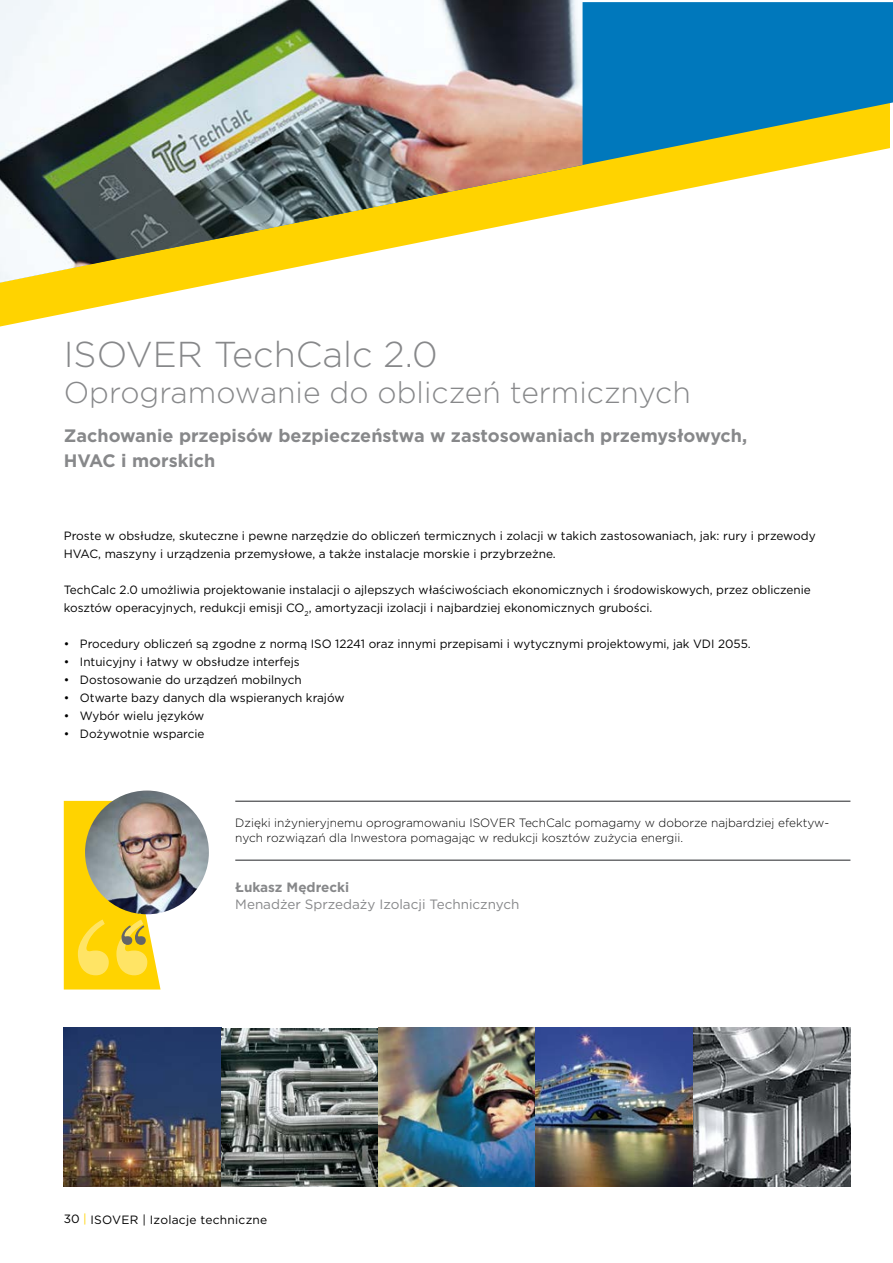
<style>
.page{position:relative;width:893px;height:1263px;background:#fff}
.page>*{position:absolute;margin:0;border:0;box-sizing:border-box;transform-origin:0 0}
.t1{font:300 36px "Gotham";color:#87888a}
.t2{font:300 30px "Gotham";color:#87888a}
.t3{font:700 18px/25.5px "Gotham";color:#87888a}
.t4{font:13.5px "Gotham";color:#87888a}
.t5{font:700 13.5px "Gotham";color:#87888a}
.t6{font:12px/18px "Gotham";color:#000}
.t7{font:300 12px/15px "Gotham";color:#000}
.t8{font:12px "Gotham";letter-spacing:.02em;color:#000}
.s1{color:#ffd300}
</style>
<div class="page">
<svg style="left:0;top:283px;width:217px;height:43px"></svg>
<svg style="left:583px;top:2px;width:310px;height:208px;background:#5da09d"></svg>
<img style="left:0;top:0;width:583px;height:283px">
<img style="left:64px;top:1027px;width:786px;height:160px">
<img style="left:85px;top:790px;width:124px;height:124px;border-radius:62px">
<hr style="left:235px;top:800px;width:615px;height:2px;background:#646567">
<hr style="left:235px;top:859px;width:615px;height:2px;background:#646567">
<img style="left:64px;top:801px;width:97px;height:188px">
<h1 class="t1" style="left:64px;top:331px;width:376px">ISOVER TechCalc 2.0</h1>
<h2 class="t2" style="left:64px;top:373px;width:628px">Oprogramowanie do obliczeń termicznych</h2>
<h3 class="t3" style="left:64px;top:422px;width:685px">Zachowanie przepisów bezpieczeństwa w zastosowaniach przemysłowych,<br>HVAC i morskich</h3>
<p class="t6" style="left:64px;top:527px;width:753px">Proste w obsłudze, skuteczne i pewne narzędzie do obliczeń termicznych i zolacji w takich zastosowaniach, jak: rury i przewody<br>HVAC, maszyny i urządzenia przemysłowe, a także instalacje morskie i przybrzeżne.</p>
<p class="t6" style="left:64px;top:581px;width:749px">TechCalc 2.0 umożliwia projektowanie instalacji o ajlepszych właściwościach ekonomicznych i środowiskowych, przez obliczenie kosztów operacyjnych, redukcji emisji CO<sub>2</sub>, amortyzacji izolacji i najbardziej ekonomicznych grubości.</p>
<p class="t6" style="left:64px;top:635px;width:688px">• Procedury obliczeń są zgodne z normą ISO 12241 oraz innymi przepisami i wytycznymi projektowymi, jak VDI 2055.</p>
<p class="t6" style="left:64px;top:653px;width:237px">• Intuicyjny i łatwy w obsłudze interfejs</p>
<p class="t6" style="left:64px;top:671px;width:240px">• Dostosowanie do urządzeń mobilnych</p>
<p class="t6" style="left:64px;top:689px;width:282px">• Otwarte bazy danych dla wspieranych krajów</p>
<p class="t6" style="left:64px;top:707px;width:142px">• Wybór wielu języków</p>
<p class="t6" style="left:64px;top:725px;width:142px">• Dożywotnie wsparcie</p>
<p class="t7" style="left:235px;top:815px;width:595px">Dzięki inżynieryjnemu oprogramowaniu ISOVER TechCalc pomagamy w doborze najbardziej efektyw&shy;nych rozwiązań dla Inwestora pomagając w redukcji kosztów zużycia energii.</p>
<p class="t5" style="left:235px;top:878px;width:115px">Łukasz Mędrecki</p>
<p class="t4" style="left:235px;top:895px;width:286px">Menadżer Sprzedaży Izolacji Technicznych</p>
<p class="t8" style="left:64px;top:1212px;width:205px">30 <span class="s1">|</span> ISOVER | Izolacje techniczne</p>
</div>
